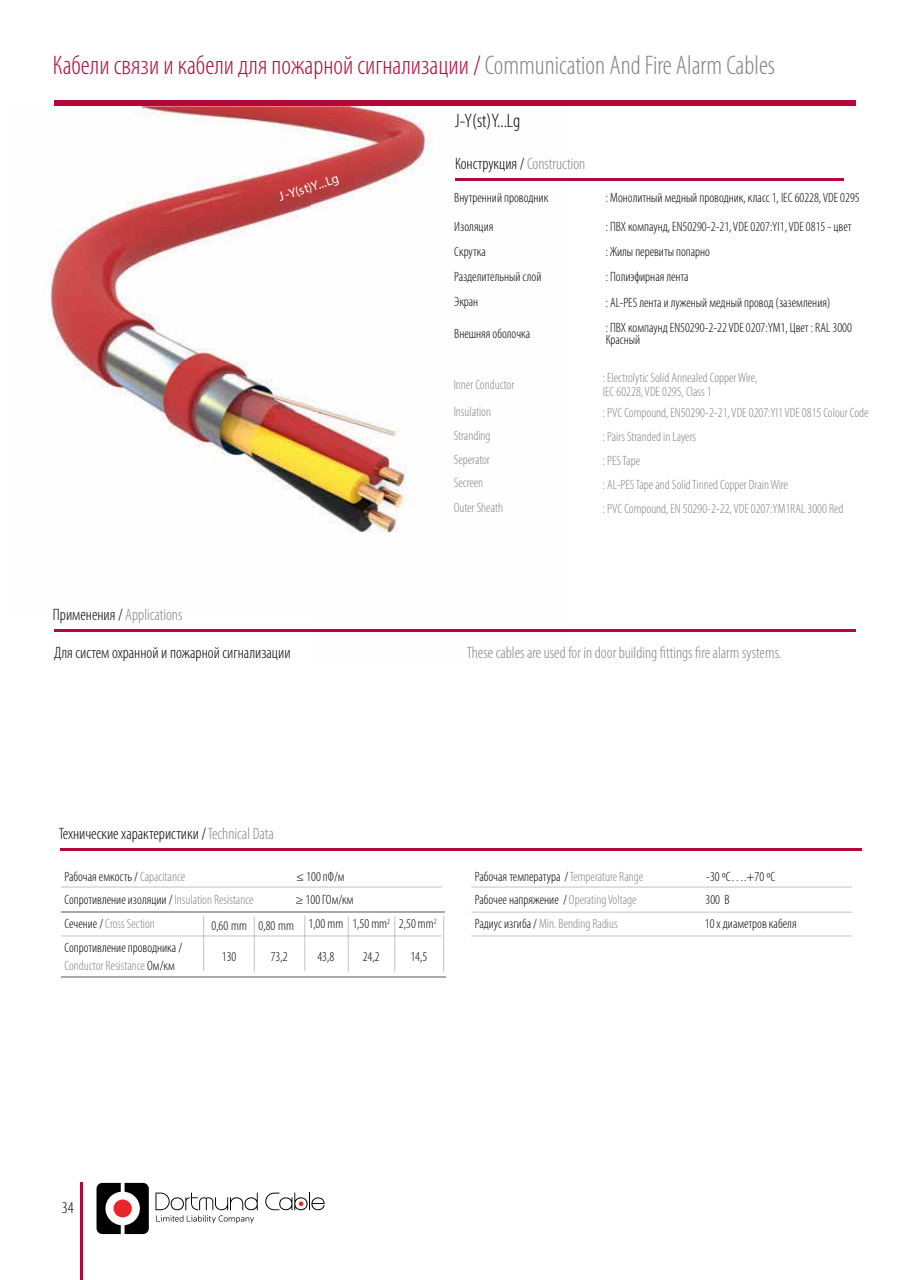
<style>
.page{position:relative;width:910px;height:1280px;background:#fff}
.page>*{position:absolute;margin:0;border:0;box-sizing:border-box;transform-origin:0 0}
.t1{font:300 condensed 27px "Myriad Pro";color:#b30838}
.t2{font:300 condensed 19.5px "Myriad Pro";color:#000}
.t3{font:300 condensed 16.5px "Myriad Pro";color:#000}
.t4{font:300 condensed 16.5px "Myriad Pro";color:#808285}
.t5{font:300 condensed 13.5px/25.3px "Myriad Pro";color:#000}
.t6{font:300 condensed 13.5px/23.9px "Myriad Pro";color:#808285}
.t7{font:13.05px "Univers Condensed Tr";color:#fff}
.s1{color:#808285}
.s2{color:#000}
</style>
<div class="page">
<hr style="left:81px;top:1183px;width:2px;height:97px;background:#b30838">
<svg style="left:97px;top:1183px;width:52px;height:51px"></svg>
<div style="left:114px;top:1199px;width:18px;height:18px;background:#e92628;border-radius:50%"></div>
<svg style="left:265px;top:1192px;width:60px;height:18px"></svg>
<svg style="left:155px;top:1192px;width:103px;height:31px"></svg>
<img style="left:44px;top:107px;width:267px;height:394px">
<img style="left:311px;top:107px;width:255px;height:523px">
<div style="left:54px;top:101px;width:802px;height:5px;background:#b30838"></div>
<hr style="left:455px;top:178px;width:388px;height:2px;background:#b30838">
<hr style="left:54px;top:630px;width:802px;height:2px;background:#b30838">
<hr style="left:60px;top:849px;width:802px;height:2px;background:#b30838">
<hr style="left:61px;top:887px;width:381px;height:1px;background:#a7a9ac">
<hr style="left:471px;top:887px;width:381px;height:1px;background:#a7a9ac">
<hr style="left:471px;top:912px;width:381px;height:1px;background:#a7a9ac">
<hr style="left:61px;top:935px;width:381px;height:1px;background:#a7a9ac">
<hr style="left:471px;top:935px;width:381px;height:1px;background:#a7a9ac">
<hr style="left:61px;top:911px;width:383px;height:1px;background:#a7a9ac">
<hr style="left:61px;top:976px;width:384px;height:1px;background:#a7a9ac">
<hr style="left:203px;top:915px;width:1px;height:56px;background:#a7a9ac">
<hr style="left:254px;top:916px;width:1px;height:56px;background:#a7a9ac">
<hr style="left:304px;top:915px;width:1px;height:56px;background:#a7a9ac">
<hr style="left:348px;top:916px;width:1px;height:56px;background:#a7a9ac">
<hr style="left:394px;top:916px;width:1px;height:56px;background:#a7a9ac">
<hr style="left:443px;top:916px;width:1px;height:56px;background:#a7a9ac">
<svg style="left:331px;top:176px;width:9px;height:11px"></svg>
<h1 class="t1" style="left:53px;top:51px;width:724px">Кабели связи и кабели для пожарной сигнализации /<span class="s1">Communication And Fire Alarm Cables</span></h1>
<p class="t7" style="left:302px;top:181px;width:30px;rotate:-18deg">t)Y...L</p>
<p class="t7" style="left:276px;top:189px;width:28px;rotate:-17deg">J-Y(s</p>
<p class="t4" style="left:53px;top:606px;width:131px"><span class="s2">Применения /</span> Applications</p>
<h2 class="t2" style="left:455px;top:110px;width:67px">J-Y(st)Y...Lg</h2>
<p class="t3" style="left:455px;top:154px;width:132px">Конструкция / <span class="s1">Construction</span></p>
<p class="t5" style="left:454px;top:184px;width:95px;line-height:28.3px">Внутренний проводник<br>Изоляция</p>
<p class="t5" style="left:454px;top:239px;width:89px">Скрутка<br>Разделительный слой<br>Экран</p>
<p class="t5" style="left:454px;top:321px;width:78px">Внешняя оболочка</p>
<p class="t6" style="left:454px;top:370px;width:62px;line-height:27.9px">Inner Conductor<br>Insulation</p>
<p class="t6" style="left:454px;top:424px;width:51px">Stranding<br>Seperator<br>Secreen<br>Outer Sheath</p>
<p class="t5" style="left:606px;top:184px;width:256px;line-height:28.5px">: монолитный медный проводник, класс 1, IEC 60228, VDE 0295 : ПВХ компаунд, EN50290-2-21, VDE 0207:YI1, VDE 0815 - цвет</p>
<p class="t5" style="left:606px;top:239px;width:248px">: Жилы перевиты попарно<br>: Полиэфирная лента<br>: AL-PES лента и луженый медный провод (заземления)<br>: ПВХ компаунд EN50290-2-22 VDE 0207:YM1, Цвет : RAL 3000</p>
<p class="t5" style="left:606px;top:327px;width:36px">Красный</p>
<p class="t6" style="left:603px;top:371px;width:156px;line-height:13.5px">: Electrolytic Solid Annealed Copper Wire,<br>IEC 60228, VDE 0295, Class 1</p>
<p class="t6" style="left:603px;top:401px;width:267px">: PVC Compound, EN50290-2-21, VDE 0207:YI1 VDE 0815 Colour Code : Pairs Stranded in Layers<br>: PES Tape<br>: AL-PES Tape and Solid Tinned Copper Drain Wire<br>: PVC Compound, EN 50290-2-22, VDE 0207:YM1RAL 3000 Red</p>
<p class="t3" style="left:54px;top:644px;width:238px">Для систем охранной и пожарной сигнализации</p>
<p class="t4" style="left:467px;top:644px;width:316px">These cables are used for in door building fittings fire alarm systems.</p>
<p class="t3" style="left:59px;top:825px;width:216px">Технические характеристики / <span class="s1">Technical Data</span></p>
<p class="t5" style="left:65px;top:864px;width:122px">Рабочая емкость / <span class="s1">Capacitance</span></p>
<p class="t5" style="left:296px;top:864px;width:50px">≤ 100 пФ/м</p>
<p class="t5" style="left:65px;top:887px;width:191px">Сопротивление изоляции / <span class="s1">Insulation Resistance</span></p>
<p class="t5" style="left:295px;top:887px;width:60px">≥ 100 ГОм/км</p>
<p class="t6" style="left:65px;top:912px;width:92px"><span class="s2">Сечение /</span> Cross Section</p>
<p class="t5" style="left:211px;top:911px;width:227px">0,60 mm 0,80 mm 1,00 mm 1,50 mm<sup>2</sup> 2,50 mm<sup>2</sup></p>
<p class="t5" style="left:65px;top:938px;width:119px;line-height:18px">Сопротивление проводника /<br><span class="s1">Conductor Resistance</span> Ом/км</p>
<p class="t5" style="left:222px;top:944px;width:16px">130</p>
<p class="t5" style="left:271px;top:944px;width:18px">73,2</p>
<p class="t5" style="left:317px;top:944px;width:18px">43,8</p>
<p class="t5" style="left:363px;top:944px;width:18px">24,2</p>
<p class="t5" style="left:410px;top:944px;width:18px">14,5</p>
<p class="t5" style="left:475px;top:864px;width:170px">Рабочая температура / <span class="s1">Temperature Range</span></p>
<p class="t5" style="left:706px;top:864px;width:71px">-30 ºC….+70 ºC</p>
<p class="t5" style="left:475px;top:887px;width:163px">Рабочее напряжение / <span class="s1">Operating Voltage</span></p>
<p class="t5" style="left:706px;top:887px;width:25px">300 В</p>
<p class="t6" style="left:475px;top:912px;width:144px"><span class="s2">Радиус изгиба /</span> Min. Bending Radius</p>
<p class="t5" style="left:705px;top:911px;width:93px">10 х диаметров кабеля</p>
<p class="t3" style="left:62px;top:1199px;width:13px">34</p>
</div>
